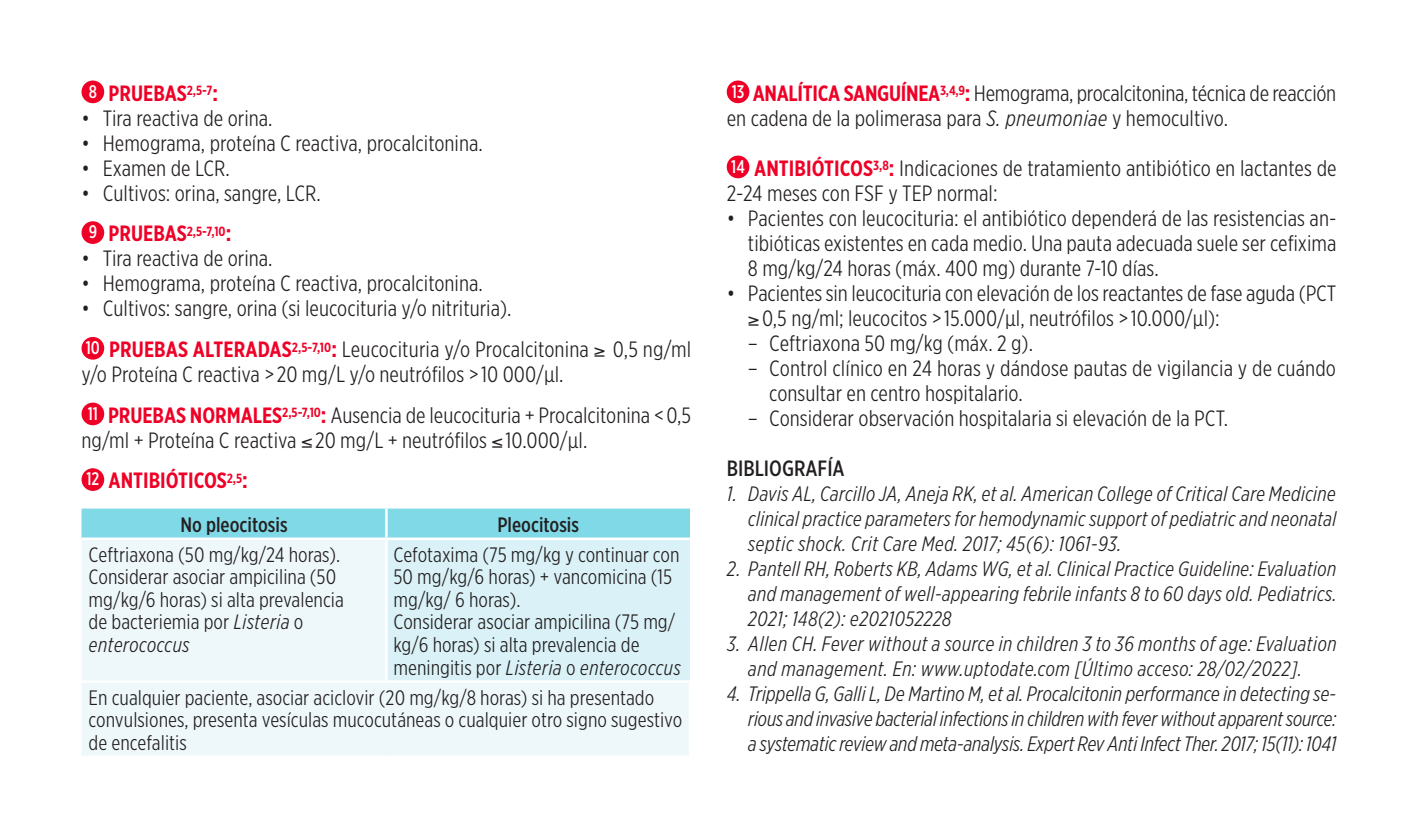
<style>
.page{position:relative;width:1418px;height:837px;background:#fff}
.page>*{position:absolute;margin:0;border:0;box-sizing:border-box;transform-origin:0 0}
.t1{font:300 21.25px/25px "Gotham X Narr S Sm";color:#231f20}
.t2{font:700 21.25px "Gotham X Narr S Sm";color:#ef0027}
.t3{font:500 21.25px "Gotham X Narr S Sm";color:#231f20}
.t4{font:italic 300 20px/25px "Gotham X Narr S Sm";letter-spacing:-.005em;color:#231f20;text-align:justify}
.t5{font:300 20px/22.5px "Gotham X Narr S Sm";color:#231f20}
.t6{font:500 20px "Gotham X Narr S Sm";color:#231f20}
.s1{font-weight:500;font-size:17.5px;color:#fff}
.s2{font-weight:700;color:#ef0027}
.s3{font-style:italic}
</style>
<div class="page">
<div style="left:81px;top:80px;width:23px;height:23px;background:#ef0027;border-radius:50%"></div>
<div style="left:81px;top:221px;width:23px;height:23px;background:#ef0027;border-radius:50%"></div>
<div style="left:81px;top:337px;width:23px;height:22px;background:#ef0027;border-radius:50%"></div>
<div style="left:81px;top:402px;width:23px;height:23px;background:#ef0027;border-radius:50%"></div>
<div style="left:81px;top:468px;width:23px;height:22px;background:#ef0027;border-radius:50%"></div>
<div style="left:726px;top:80px;width:23px;height:23px;background:#ef0027;border-radius:50%"></div>
<div style="left:726px;top:155px;width:23px;height:23px;background:#ef0027;border-radius:50%"></div>
<div style="left:81px;top:508px;width:609px;height:29px;background:#80d9e7"></div>
<div style="left:82px;top:540px;width:606px;height:215px;background:#eef8fb"></div>
<div style="left:386px;top:538px;width:304px;height:143px;background:#daf2f7"></div>
<hr style="left:385px;top:508px;width:2px;height:29px;background:#fff">
<hr style="left:81px;top:680px;width:305px;height:2px;background:#fff">
<hr style="left:386px;top:537px;width:304px;height:3px;background:#fff">
<hr style="left:386px;top:680px;width:305px;height:2px;background:#fff">
<hr style="left:385px;top:540px;width:2px;height:140px;background:#fff">
<p class="t2" style="left:89px;top:79px;width:131px"><span class="s1">8</span> PRUEBAS<sup>2,5-7</sup>:</p>
<p class="t1" style="left:82px;top:105px;width:192px">• Tira reactiva de orina.</p>
<p class="t1" style="left:82px;top:130px;width:403px">• Hemograma, proteína C reactiva, procalcitonina.</p>
<p class="t1" style="left:82px;top:155px;width:150px">• Examen de LCR.</p>
<p class="t1" style="left:89px;top:172px;width:234px;line-height:40.5px;text-indent:-7px">• Cultivos: orina, sangre, LCR.<br><span class="s1">9</span> <span class="s2">PRUEBAS</span><sup>2,5-7,10</sup><span class="s2">:</span></p>
<p class="t1" style="left:82px;top:246px;width:192px">• Tira reactiva de orina.</p>
<p class="t1" style="left:82px;top:271px;width:403px">• Hemograma, proteína C reactiva, procalcitonina.</p>
<p class="t1" style="left:82px;top:288px;width:611px;line-height:40.5px">• Cultivos: sangre, orina (si leucocituria y/o nitrituria).<br><span class="s1">10</span> <span class="s2">PRUEBAS ALTERADAS</span><sup>2,5-7,10</sup><span class="s2">:</span> Leucocituria y/o Procalcitonina ≥ 0,5 ng/ml</p>
<p class="t1" style="left:82px;top:353px;width:611px;line-height:40.5px">y/o Proteína C reactiva &gt; 20 mg/L y/o neutrófilos &gt; 10 000/µl.<br><span class="s1">11</span> <span class="s2">PRUEBAS NORMALES</span><sup>2,5-7,10</sup><span class="s2">:</span> Ausencia de leucocituria + Procalcitonina &lt; 0,5</p>
<p class="t1" style="left:81px;top:419px;width:507px;line-height:40.5px">ng/ml + Proteína C reactiva ≤ 20 mg/L + neutrófilos ≤ 10.000/µl.<br><span class="s1">12</span> <span class="s2">ANTIBIÓTICOS</span><sup>2,5</sup><span class="s2">:</span></p>
<p class="t6" style="left:180px;top:511px;width:109px">No pleocitosis</p>
<p class="t6" style="left:497px;top:511px;width:83px">Pleocitosis</p>
<p class="t5" style="left:89px;top:542px;width:257px">Ceftriaxona (50 mg/kg/24 horas).<br>Considerar asociar ampicilina (50 mg/kg/6 horas) si alta prevalencia de bacteriemia por <span class="s3">Listeria</span> o <span class="s3">enterococcus</span></p>
<p class="t5" style="left:393px;top:542px;width:289px">Cefotaxima (75 mg/kg y continuar con 50 mg/kg/6 horas) + vancomicina (15 mg/kg/ 6 horas).<br>Considerar asociar ampicilina (75 mg/ kg/6 horas) si alta prevalencia de meningitis por <span class="s3">Listeria</span> o <span class="s3">enterococcus</span></p>
<p class="t5" style="left:89px;top:685px;width:595px">En cualquier paciente, asociar aciclovir (20 mg/kg/8 horas) si ha presentado convulsiones, presenta vesículas mucocutáneas o cualquier otro signo sugestivo de encefalitis</p>
<p class="t1" style="left:726px;top:80px;width:611px"><span class="s1">13</span> <span class="s2">ANALÍTICA SANGUÍNEA</span><sup>3,4,9</sup><span class="s2">:</span> Hemograma, procalcitonina, técnica de reacción en cadena de la polimerasa para <span class="s3">S. pneumoniae</span> y hemocultivo.</p>
<p class="t1" style="left:726px;top:155px;width:611px"><span class="s1">14</span> <span class="s2">ANTIBIÓTICOS</span><sup>3,8</sup><span class="s2">:</span> Indicaciones de tratamiento antibiótico en lactantes de<br>2-24 meses con FSF y TEP normal:</p>
<p class="t1" style="left:748px;top:205px;width:590px;text-align:justify;text-indent:-21px">• Pacientes con leucocituria: el antibiótico dependerá de las resistencias an&shy;tibióticas existentes en cada medio. Una pauta adecuada suele ser cefixima 8 mg/kg/24 horas (máx. 400 mg) durante 7-10 días.</p>
<p class="t1" style="left:748px;top:280px;width:589px;text-indent:-21px">• Pacientes sin leucocituria con elevación de los reactantes de fase aguda (PCT ≥ 0,5 ng/ml; leucocitos &gt; 15.000/µl, neutrófilos &gt; 10.000/µl):</p>
<p class="t1" style="left:748px;top:330px;width:286px">– Ceftriaxona 50 mg/kg (máx. 2 g).</p>
<p class="t1" style="left:769px;top:355px;width:568px;text-indent:-21px">– Control clínico en 24 horas y dándose pautas de vigilancia y de cuándo consultar en centro hospitalario.</p>
<p class="t1" style="left:748px;top:405px;width:482px">– Considerar observación hospitalaria si elevación de la PCT.</p>
<p class="t3" style="left:726px;top:454px;width:119px">BIBLIOGRAFÍA</p>
<p class="t4" style="left:748px;top:480px;width:590px;text-indent:-21px">1. Davis AL, Carcillo JA, Aneja RK, et al. American College of Critical Care Medicine clinical practice parameters for hemodynamic support of pediatric and neonatal septic shock. Crit Care Med. 2017; 45(6): 1061-93.</p>
<p class="t4" style="left:748px;top:555px;width:590px;text-indent:-21px">2. Pantell RH, Roberts KB, Adams WG, et al. Clinical Practice Guideline: Evaluation and management of well-appearing febrile infants 8 to 60 days old. Pediatrics.<br>2021; 148(2): e2021052228</p>
<p class="t4" style="left:748px;top:630px;width:590px;text-indent:-21px">3. Allen CH. Fever without a source in children 3 to 36 months of age: Evaluation and management. En: www.uptodate.com [Último acceso: 28/02/2022].</p>
<p class="t4" style="left:748px;top:680px;width:590px;text-indent:-21px">4. Trippella G, Galli L, De Martino M, et al. Procalcitonin performance in detecting se&shy;rious and invasive bacterial infections in children with fever without apparent source: a systematic review and meta-analysis. Expert Rev Anti Infect Ther. 2017; 15(11): 1041</p>
</div>
